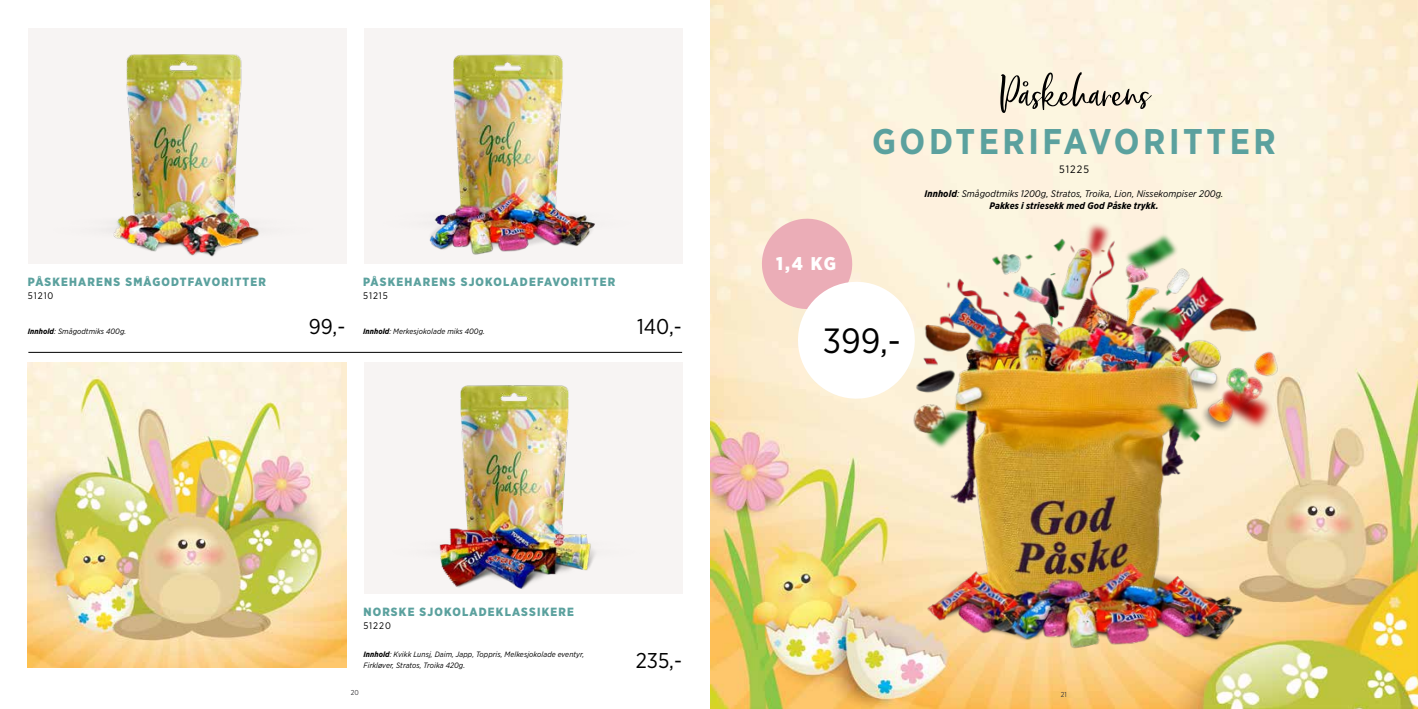
<style>
.page{position:relative;width:1418px;height:709px;background:#fff}
.page>*{position:absolute;margin:0;border:0;box-sizing:border-box;transform-origin:0 0}
.t1{font:58.06px "Chinup Buttercup";color:#000}
.t2{font:700 35.69px "Gotham Narrow";letter-spacing:.1em;color:#5ba19e}
.t3{font:35px "Gotham Narrow";color:#000}
.t4{font:21.38px "Gotham Narrow";color:#000}
.t5{font:900 18.44px "Gotham Narrow";color:#fff}
.t6{font:900 11.88px "Gotham Narrow";letter-spacing:.1em;color:#5ba19e}
.t7{font:10.69px "Gotham Narrow";letter-spacing:.1em;color:#000}
.t8{font:italic 9.5px/11.9px "Gotham Narrow";letter-spacing:.01em;color:#000;text-align:center}
.t9{font:9.5px "Gotham Narrow";letter-spacing:.1em;color:#000}
.t10{font:italic 7.75px/10.7px "Gotham Narrow";letter-spacing:.01em;color:#000}
.t11{font:7.12px "Gotham Narrow";color:#3e3d40}
.s1{font-weight:700}
</style>
<div class="page">
<div style="left:28px;top:28px;width:319px;height:236px;background:#f7f4f3"></div>
<div style="left:364px;top:28px;width:318px;height:236px;background:#f7f4f3"></div>
<div style="left:364px;top:362px;width:318px;height:232px;background:#f7f4f3"></div>
<hr style="left:28px;top:352px;width:654px;height:1px;background:#000">
<img style="left:429px;top:54px;width:166px;height:201px">
<img style="left:113px;top:54px;width:147px;height:203px">
<img style="left:389px;top:351px;width:251px;height:238px">
<img style="left:28px;top:362px;width:318px;height:305px">
<img style="left:710px;top:0;width:707px;height:708px">
<img style="left:889px;top:204px;width:428px;height:452px">
<svg style="left:759px;top:216px;width:159px;height:186px"></svg>
<p class="t6" style="left:28px;top:273px;width:240px">PÅSKEHARENS SMÅGODTFAVORITTER</p>
<p class="t9" style="left:28px;top:289px;width:27px">51210</p>
<p class="t10" style="left:28px;top:326px;width:100px"><span class="s1">Innhold</span>: Smågodtmiks 400g.</p>
<p class="t6" style="left:363px;top:273px;width:253px">PÅSKEHARENS SJOKOLADEFAVORITTER</p>
<p class="t9" style="left:363px;top:289px;width:26px">51215</p>
<p class="t4" style="left:309px;top:313px;width:38px">99,-</p>
<p class="t10" style="left:363px;top:326px;width:123px"><span class="s1">Innhold</span>: Merkesjokolade miks 400g.</p>
<p class="t4" style="left:637px;top:313px;width:46px">140,-</p>
<p class="t1" style="left:999px;top:62px;width:151px">Påskeharens</p>
<p class="t2" style="left:872px;top:118px;width:405px">GODTERIFAVORITTER</p>
<p class="t5" style="left:776px;top:251px;width:61px">1,4 KG</p>
<p class="t3" style="left:823px;top:318px;width:79px">399,-</p>
<p class="t7" style="left:1059px;top:163px;width:32px">51225</p>
<p class="t8" style="left:924px;top:188px;width:300px"><span class="s1">Innhold</span>: Smågodtmiks 1200g, Stratos, Troika, Lion, Nissekompiser 200g.<br><span class="s1">Pakkes i striesekk med God Påske trykk.</span></p>
<p class="t6" style="left:363px;top:603px;width:212px">NORSKE SJOKOLADEKLASSIKERE</p>
<p class="t9" style="left:363px;top:619px;width:29px">51220</p>
<p class="t10" style="left:363px;top:648px;width:222px"><span class="s1">Innhold</span>: Kvikk Lunsj, Daim, Japp, Toppris, Melkesjokolade eventyr,<br>Firkløver, Stratos, Troika 420g.</p>
<p class="t11" style="left:351px;top:688px;width:10px">20</p>
<p class="t4" style="left:635px;top:647px;width:48px">235,-</p>
<p class="t11" style="left:1060px;top:690px;width:7px">21</p>
</div>
